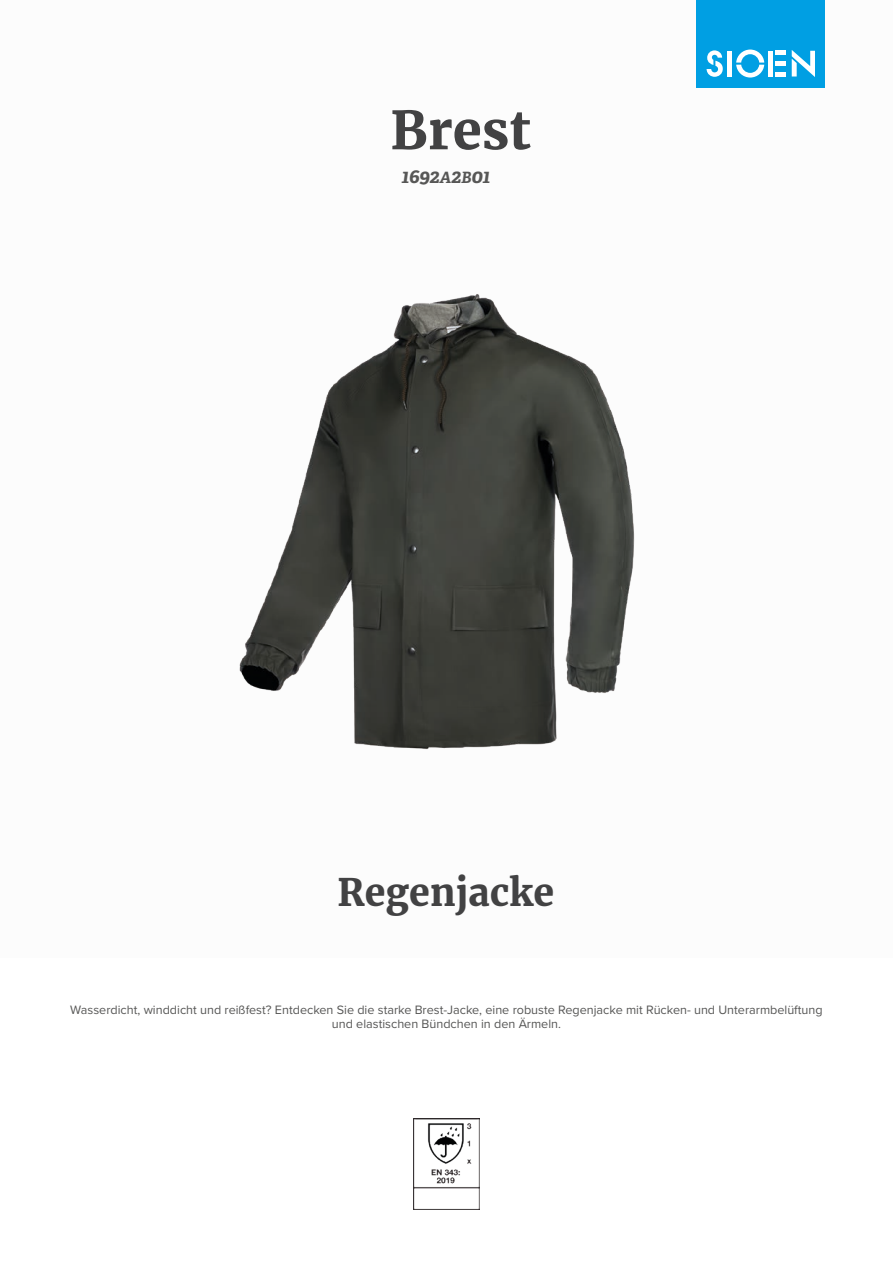
<style>
.page{position:relative;width:893px;height:1263px;background:#fff}
.page>*{position:absolute;margin:0;border:0;box-sizing:border-box;transform-origin:0 0}
.t1{font:700 52.5px "Merriweather";color:#424243}
.t2{font:700 37.5px "Merriweather";color:#424243}
.t3{font:italic 700 19.5px "Adelle";letter-spacing:-.02em;color:#575756}
.t4{font:12.6px/13.6px "Proxima Nova";color:#575756;text-align:center}
.s1{font-size:15.6px}
</style>
<div class="page">
<div style="left:697px;top:0;width:128px;height:88px;background:#009fe3"></div>
<svg style="left:707px;top:50px;width:16px;height:27px"></svg>
<svg style="left:736px;top:50px;width:28px;height:28px"></svg>
<div style="left:727px;top:51px;width:5px;height:26px;background:#fff"></div>
<div style="left:768px;top:51px;width:5px;height:26px;background:#fff"></div>
<div style="left:775px;top:72px;width:11px;height:5px;background:#fff"></div>
<div style="left:775px;top:61px;width:11px;height:5px;background:#fff"></div>
<hr style="left:775px;top:51px;width:11px;height:4px;background:#fff">
<svg style="left:792px;top:50px;width:23px;height:27px"></svg>
<img style="left:413px;top:1118px;width:67px;height:92px">
<img style="left:239px;top:294px;width:396px;height:456px">
<h1 class="t1" style="left:390px;top:95px;width:142px">Brest</h1>
<h3 class="t3" style="left:401px;top:164px;width:91px">1692<span class="s1">A</span>2<span class="s1">B</span>01</h3>
<h2 class="t2" style="left:338px;top:867px;width:218px">Regenjacke</h2>
<p class="t4" style="left:70px;top:1002px;width:754px">Wasserdicht, winddicht und reißfest? Entdecken Sie die starke Brest-Jacke, eine robuste Regenjacke mit Rücken- und Unterarmbelüftung und elastischen Bündchen in den Ärmeln.</p>
</div>
